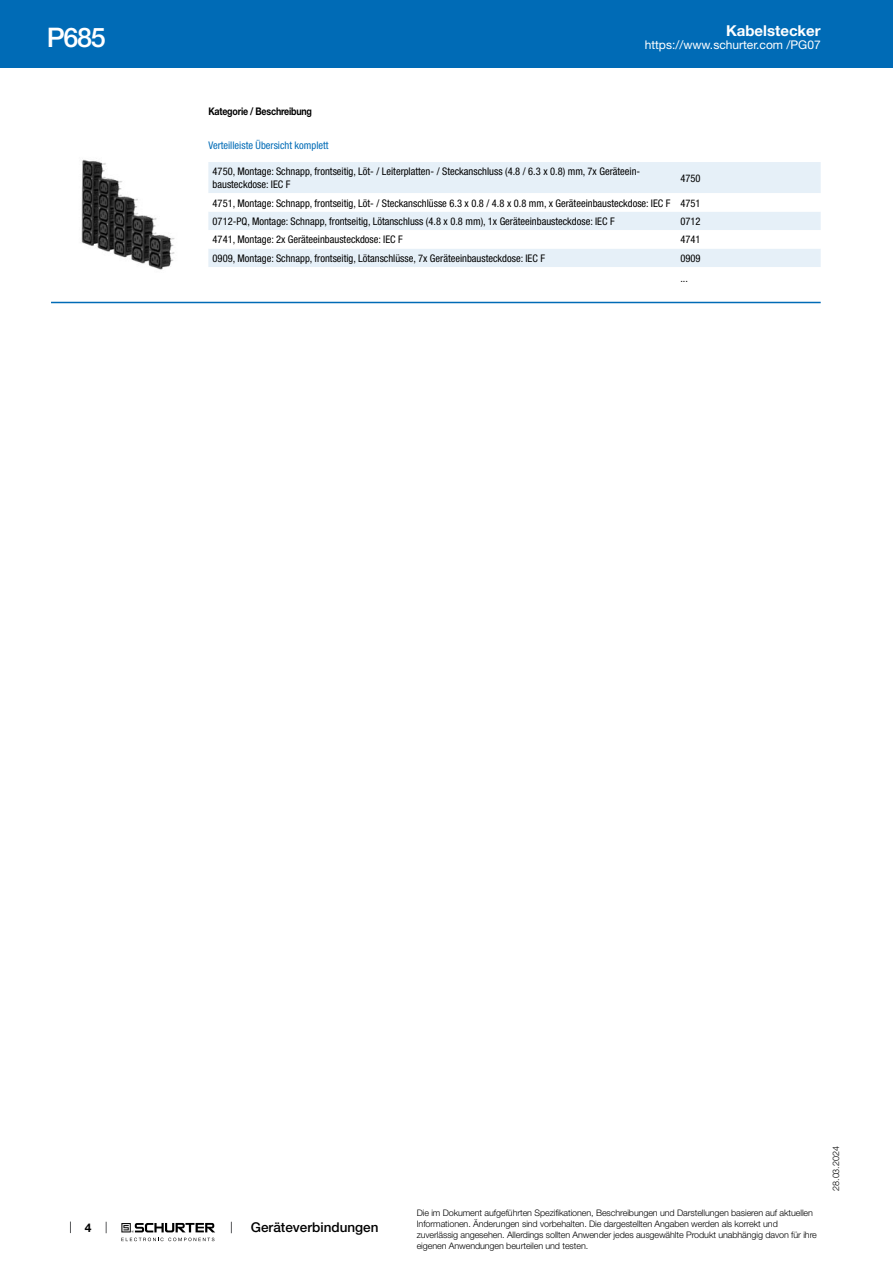
<style>
.page{position:relative;width:893px;height:1263px;background:#fff}
.page>*{position:absolute;margin:0;border:0;box-sizing:border-box;transform-origin:0 0}
.t1{font:500 27px "Helvetica Neue LT";color:#fff}
.t2{font:700 15px "Helvetica Neue LT";color:#fff}
.t3{font:500 13.5px "Helvetica Neue LT";color:#000}
.t4{font:12px "Helvetica Neue LT";color:#fff}
.t5{font:700 12px "Helvetica Neue LT";color:#000}
.t6{font:condensed 10.5px/12.6px "Helvetica Neue LT";color:#000}
.t7{font:condensed 10.5px "Helvetica Neue LT";color:#006bb6}
.t8{font:700 10.5px "Helvetica Neue LT";letter-spacing:-.025em;color:#000;scale:.85 1}
.t9{font:300 9px/10.8px "Helvetica Neue LT";letter-spacing:-.01em;color:#000}
</style>
<div class="page">
<svg style="left:70px;top:1221px;width:1px;height:12px"></svg>
<svg style="left:121px;top:1223px;width:94px;height:18px"></svg>
<div style="left:0;top:0;width:893px;height:68px;background:#006bb6"></div>
<img style="left:81px;top:159px;width:94px;height:111px">
<div style="left:208px;top:162px;width:613px;height:31px;background:#e6f0f8"></div>
<svg style="left:208px;top:212px;width:613px;height:55px;fill:#e6f0f8"></svg>
<hr style="left:51px;top:302px;width:770px;height:1px;background:#006bb6">
<h1 class="t1" style="left:47px;top:21px;width:60px">P685</h1>
<h2 class="t2" style="left:726px;top:21px;width:96px">Kabelstecker</h2>
<p class="t4" style="left:645px;top:38px;width:178px">https://www.schurter.com /PG07</p>
<p class="t8" style="left:208px;top:105px;width:123px">Kategorie / Beschreibung</p>
<p class="t7" style="left:208px;top:140px;width:122px">Verteilleiste Übersicht komplett</p>
<p class="t6" style="left:213px;top:165px;width:429px">4750, Montage: Schnapp, frontseitig, Löt- / Leiterplatten- / Steckanschluss (4.8 / 6.3 x 0.8) mm, 7x Geräteein&shy;bausteckdose: IEC F</p>
<p class="t6" style="left:680px;top:172px;width:22px">4750</p>
<p class="t6" style="left:213px;top:193px;width:489px;line-height:18.5px">4751, Montage: Schnapp, frontseitig, Löt- / Steckanschlüsse 6.3 x 0.8 / 4.8 x 0.8 mm, x Geräteeinbausteckdose: IEC F 4751<br>0712-PQ, Montage: Schnapp, frontseitig, Lötanschluss (4.8 x 0.8 mm), 1x Geräteeinbausteckdose: IEC F</p>
<p class="t6" style="left:680px;top:215px;width:22px">0712</p>
<p class="t6" style="left:213px;top:233px;width:192px">4741, Montage: 2x Geräteeinbausteckdose: IEC F</p>
<p class="t6" style="left:680px;top:233px;width:22px">4741</p>
<p class="t6" style="left:213px;top:252px;width:334px">0909, Montage: Schnapp, frontseitig, Lötanschlüsse, 7x Geräteeinbausteckdose: IEC F</p>
<p class="t6" style="left:680px;top:248px;width:22px;line-height:19.6px">0909 ...</p>
<p class="t5" style="left:85px;top:1220px;width:8px">4</p>
<p class="t3" style="left:251px;top:1219px;width:129px">Geräteverbindungen</p>
<p class="t9" style="left:417px;top:1207px;width:402px">Die im Dokument aufgeführten Spezifikationen, Beschreibungen und Darstellungen basieren auf aktuellen Informationen. Änderungen sind vorbehalten. Die dargestellten Angaben werden als korrekt und zuverlässig angesehen. Allerdings sollten Anwender jedes ausgewählte Produkt unabhängig davon für ihre eigenen Anwendungen beurteilen und testen.</p>
<p class="t9" style="left:830px;top:1191px;width:46px;rotate:-90deg">28.03.2024</p>
</div>
